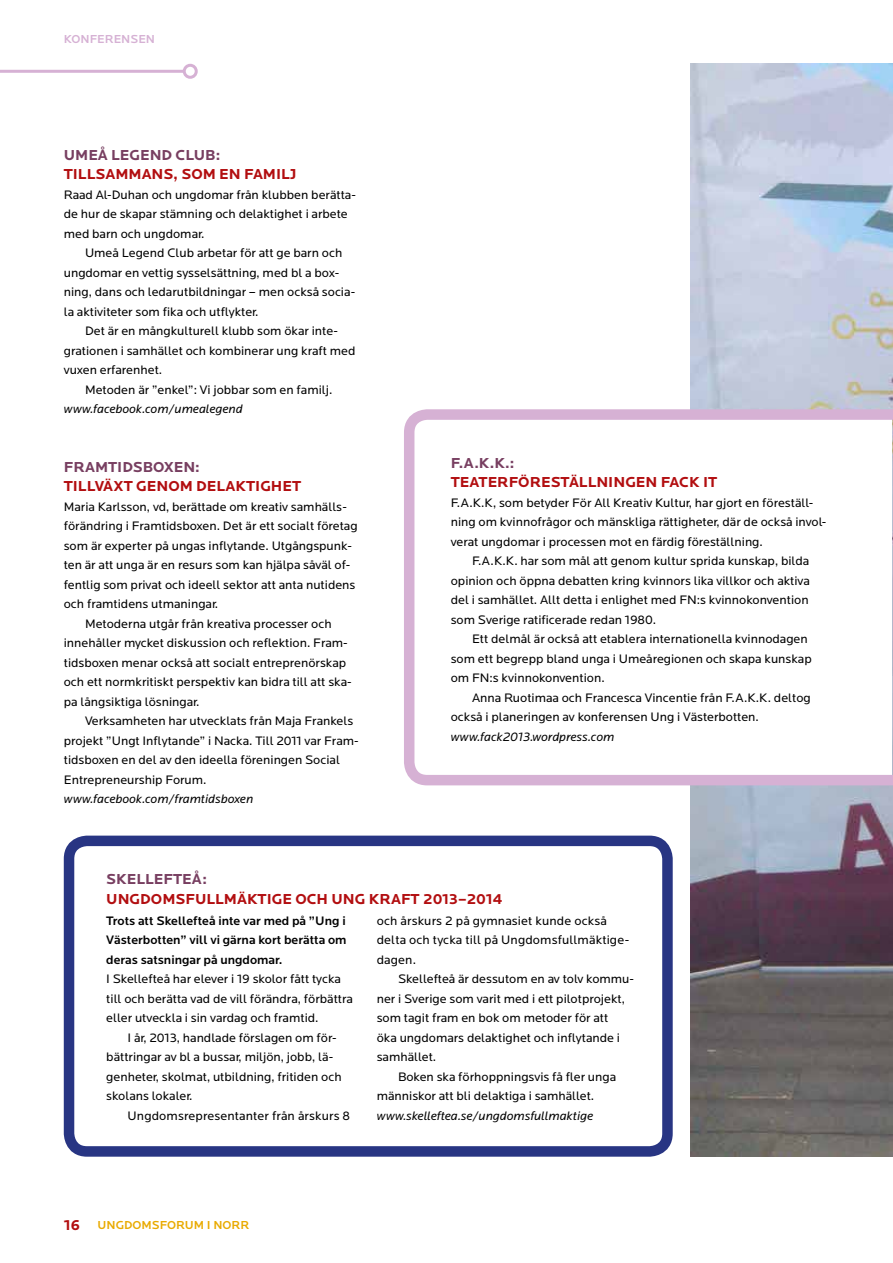
<style>
.page{position:relative;width:893px;height:1263px;background:#fff}
.page>*{position:absolute;margin:0;border:0;box-sizing:border-box;transform-origin:0 0}
.t1{font:700 15px "Locator";color:#b20e10}
.t2{font:700 15px "Locator";color:#783f61}
.t3{font:12.75px/19.5px "Locator";color:#000}
.t4{font:italic 12.75px "Locator";color:#000}
.t5{font:500 12.75px/19.5px "Locator";color:#000;text-align:justify}
.t6{font:500 12px "Locator";color:#e9aa00}
.t7{font:500 12px "Locator";color:#d6b1d4}
.s1{font-weight:700;font-size:15px;color:#b20e10}
</style>
<div class="page">
<div style="left:64px;top:836px;width:609px;height:321px;border:10px solid #283583;border-radius:18px"></div>
<img style="left:690px;top:64px;width:203px;height:1092px">
<svg style="left:404px;top:409px;width:489px;height:376px"></svg>
<hr style="left:0;top:70px;width:184px;height:3px;background:#d6b1d4">
<div style="left:183px;top:64px;width:15px;height:15px;border:3px solid #d6b1d4;border-radius:50%"></div>
<p class="t7" style="left:64px;top:32px;width:93px">Konferensen</p>
<p class="t2" style="left:64px;top:146px;width:123px">UMEÅ LEGEND CLUB</p>
<p class="t2" style="left:216px;top:146px;width:6px">:</p>
<p class="t1" style="left:64px;top:166px;width:234px">TILLSAMMANS, SOM EN FAMILJ</p>
<p class="t3" style="left:64px;top:185px;width:294px">Raad Al-Duhan och ungdomar från klubben berätta&shy;de hur de skapar stämning och delaktighet i arbete med barn och ungdomar.</p>
<p class="t3" style="left:64px;top:244px;width:293px;text-indent:21px">Umeå Legend Club arbetar för att ge barn och ungdomar en vettig sysselsättning, med bl a box&shy;ning, dans och ledarutbildningar – men också socia&shy;la aktiviteter som fika och utflykter.</p>
<p class="t3" style="left:85px;top:322px;width:255px">Det är en mångkulturell klubb som ökar inte-</p>
<p class="t3" style="left:64px;top:341px;width:293px">grationen i samhället och kombinerar ung kraft med</p>
<p class="t3" style="left:64px;top:361px;width:100px">vuxen erfarenhet.</p>
<p class="t3" style="left:85px;top:380px;width:249px">Metoden är ”enkel”: Vi jobbar som en familj.</p>
<p class="t4" style="left:64px;top:402px;width:180px">www.facebook.com/umealegend</p>
<p class="t2" style="left:64px;top:458px;width:138px">FRAMTIDSBOXEN:</p>
<p class="t1" style="left:64px;top:478px;width:239px">TILLVÄXT GENOM DELAKTIGH ET</p>
<p class="t3" style="left:64px;top:497px;width:285px">Maria Karlsson, vd, berättade om kreativ samhälls-</p>
<p class="t3" style="left:64px;top:517px;width:295px">förändring i Framtidsboxen. Det är ett socialt företag</p>
<p class="t3" style="left:64px;top:536px;width:290px">som är experter på ungas inflytande. Utgångspunk-</p>
<p class="t3" style="left:64px;top:556px;width:288px">ten är att unga är en resurs som kan hjälpa såväl of-</p>
<p class="t3" style="left:64px;top:575px;width:293px">fentlig som privat och ideell sektor att anta nutidens</p>
<p class="t3" style="left:64px;top:595px;width:156px">och framtidens utmaningar.</p>
<p class="t3" style="left:85px;top:614px;width:248px">Metoderna utgår från kreativa processer och</p>
<p class="t3" style="left:64px;top:634px;width:286px">innehåller mycket diskussion och reflektion. Fram-</p>
<p class="t3" style="left:64px;top:653px;width:284px">tidsboxen menar också att socialt entreprenörskap</p>
<p class="t3" style="left:64px;top:673px;width:290px">och ett normkritiskt perspektiv kan bidra till att ska-</p>
<p class="t3" style="left:64px;top:692px;width:137px">pa långsiktiga lösningar.</p>
<p class="t3" style="left:85px;top:712px;width:270px">Verksamheten har utvecklats från Maja Frankels</p>
<p class="t3" style="left:64px;top:731px;width:296px">projekt ”Ungt Inflytande” i Nacka. Till 2011 var Fram-</p>
<p class="t3" style="left:64px;top:751px;width:278px">tidsboxen en del av den ideella föreningen Social</p>
<p class="t3" style="left:64px;top:770px;width:144px">Entrepreneurship Forum.</p>
<p class="t4" style="left:64px;top:792px;width:191px">www.facebook.com/framtidsboxen</p>
<p class="t2" style="left:451px;top:454px;width:65px">F.A.K.K.:</p>
<p class="t1" style="left:451px;top:474px;width:221px">TEATERFÖRESTÄLLNINGEN FACK</p>
<p class="t1" style="left:703px;top:474px;width:8px">IT</p>
<p class="t3" style="left:451px;top:493px;width:377px">F.A.K.K, som betyder För All Kreativ Kultur, har gjort en föreställ&shy;ning om kvinnofrågor och mänskliga rättigheter, där de också invol&shy;verat ungdomar i processen mot en färdig föreställning.</p>
<p class="t3" style="left:451px;top:551px;width:361px;text-align:justify;text-indent:21px">F.A.K.K. har som mål att genom kultur sprida kunskap, bilda opinion och öppna debatten kring kvinnors lika villkor och aktiva del i samhället. Allt detta i enlighet med FN:s kvinnokonvention som Sverige ratificerade redan 1980.</p>
<p class="t3" style="left:451px;top:629px;width:363px;text-indent:21px">Ett delmål är också att etablera internationella kvinnodagen som ett begrepp bland unga i Umeåregionen och skapa kunskap om FN:s kvinnokonvention.</p>
<p class="t3" style="left:451px;top:688px;width:361px;text-indent:21px">Anna Ruotimaa och Francesca Vincentie från F.A.K.K. deltog också i planeringen av konferensen Ung i Västerbotten.</p>
<p class="t4" style="left:451px;top:729px;width:165px">www.fack2013.wordpress.com</p>
<p class="t2" style="left:106px;top:870px;width:102px">SKELLEFTEÅ:</p>
<p class="t1" style="left:106px;top:890px;width:99px">UNGDOMSFULL</p>
<p class="t1" style="left:224px;top:890px;width:280px">MÄKTIGE OCH UNG KRAFT 2013–2014</p>
<p class="t3" style="left:377px;top:911px;width:254px">och årskurs 2 på gymnasiet kunde också delta och tycka till på Ungdomsfullmäktige&shy;dagen.</p>
<p class="t3" style="left:377px;top:970px;width:259px;text-indent:21px">Skellefteå är dessutom en av tolv kommu&shy;ner i Sverige som varit med i ett pilotprojekt, som tagit fram en bok om metoder för att<br>öka ungdomars delaktighet och inflytande i samhället.</p>
<p class="t3" style="left:377px;top:1067px;width:241px;text-indent:21px">Boken ska förhoppningsvis få fler unga människor att bli delaktiga i samhället.</p>
<p class="t4" style="left:377px;top:1109px;width:218px">www.skelleftea.se/ungdomsfullmaktige</p>
<p class="t5" style="left:106px;top:911px;width:242px">Trots att Skellefteå inte var med på ”U ng i Västerbotten” vill vi gärna kort berätta om deras satsningar på ungdomar.</p>
<p class="t3" style="left:106px;top:970px;width:248px">I Skellefteå har elever i 19 skolor fått tycka till och berätta vad de vill förändra, förbättra eller utveckla i sin vardag och framtid.</p>
<p class="t3" style="left:106px;top:1028px;width:237px;text-indent:21px">I år, 2013, handlade förslagen om för&shy;bättringar av bl a bussar, miljön, jobb, lä&shy;genheter, skolmat, utbildning, fritiden och skolans lokaler.</p>
<p class="t3" style="left:128px;top:1106px;width:224px">Ungdomsrepresentanter från årskurs 8</p>
<p class="t6" style="left:64px;top:1219px;width:187px"><span class="s1">16</span> Ungdomsforu m i Norr</p>
</div>
